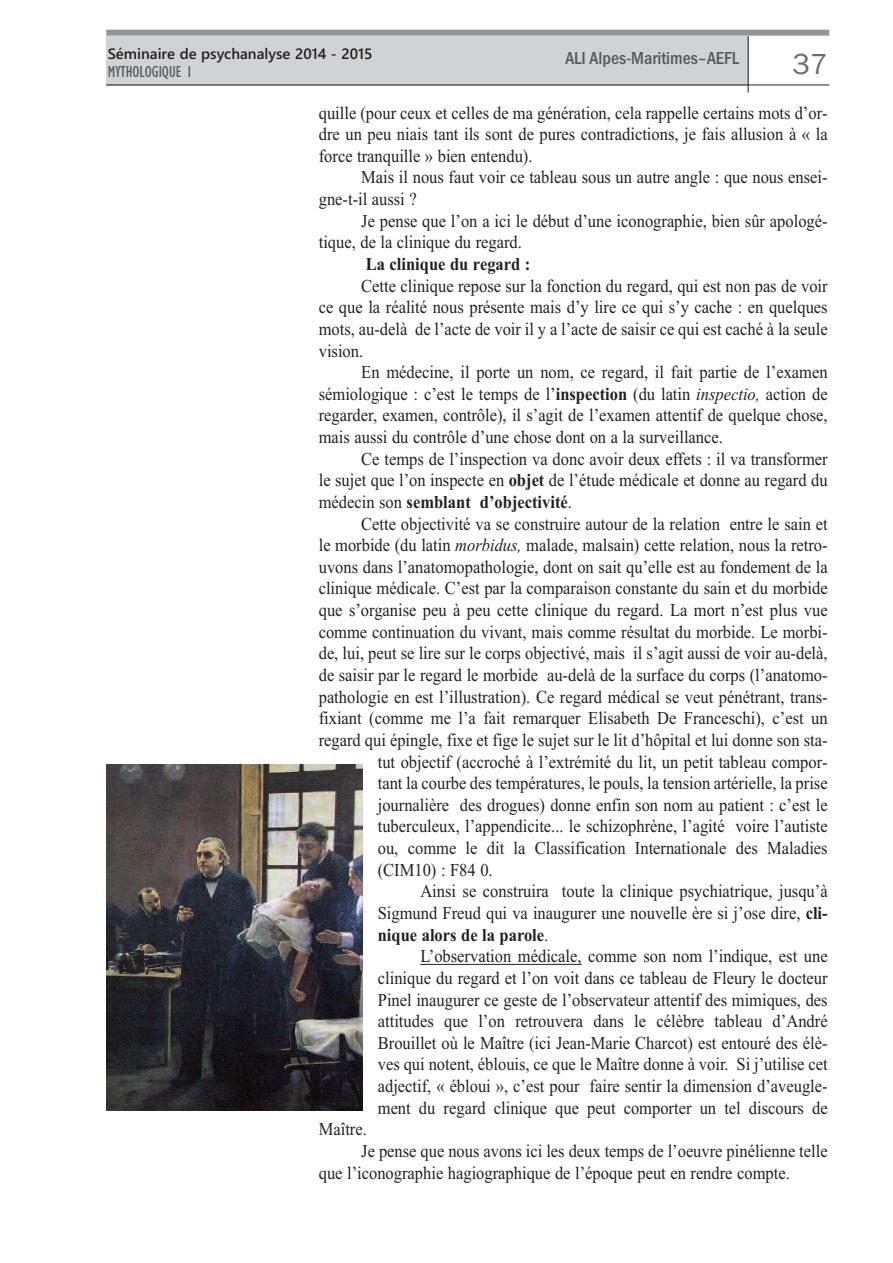
<style>
.page{position:relative;width:893px;height:1263px;background:#fff}
.page>*{position:absolute;margin:0;border:0;box-sizing:border-box;transform-origin:0 0}
.t1{font:30px "Franklin Gothic";color:#6c6d70}
.t2{font:18.15px "Times New Roman";color:#231f20;scale:.91 1}
.t3{font:700 18.15px "Times New Roman";color:#231f20;scale:.91 1}
.t4{font:500 condensed 18px "Franklin Gothic";color:#57585a}
.t5{font:condensed 16.5px "Gill Sans";color:#57585a}
.t6{font:600 15px "Segoe UI";color:#231f20}
.s1{font-weight:700}
.s2{font-style:italic}
.s3{font-weight:400}
</style>
<div class="page">
<div style="left:106px;top:36px;width:642px;height:50px;background:#d1d2d4"></div>
<hr style="left:420px;top:964px;width:162px;height:1px;background:#231f20">
<hr style="left:748px;top:36px;width:1px;height:57px;background:#231f20">
<hr style="left:106px;top:85px;width:723px;height:1px;background:#231f20">
<div style="left:106px;top:30px;width:723px;height:6px;background:#939598"></div>
<img style="left:106px;top:764px;width:257px;height:346px">
<p class="t6" style="left:108px;top:45px;width:266px">Séminaire de psychanalyse 2014 - 2015</p>
<p class="t5" style="left:108px;top:61px;width:85px">MYTHOLOGIQUE I</p>
<p class="t4" style="left:565px;top:47px;width:175px">ALI Alpes-Maritimes–AEFL</p>
<p class="t1" style="left:792px;top:46px;width:37px">37</p>
<p class="t2" style="left:319px;top:102px;width:561px">quille (pour ceux et celles de ma génération, cela rappelle certains mots d’or-</p>
<p class="t2" style="left:319px;top:123px;width:561px">dre un peu niais tant ils sont de pures contradictions, je fais allusion à « la</p>
<p class="t2" style="left:319px;top:145px;width:236px">force tranquille » bien entendu).</p>
<p class="t2" style="left:361px;top:167px;width:514px">Mais il nous faut voir ce tableau sous un autre angle : que nous ensei-</p>
<p class="t2" style="left:319px;top:188px;width:109px">gne-t-il aussi ?</p>
<p class="t2" style="left:361px;top:210px;width:514px">Je pense que l’on a ici le début d’une iconographie, bien sûr apologé-</p>
<p class="t2" style="left:319px;top:231px;width:225px">tique, de la clinique du regard.</p>
<p class="t3" style="left:366px;top:253px;width:182px">La clinique du regard :</p>
<p class="t2" style="left:361px;top:275px;width:514px">Cette clinique repose sur la fonction du regard, qui est non pas de voir</p>
<p class="t2" style="left:319px;top:296px;width:561px">ce que la réalité nous présente mais d’y lire ce qui s’y cache : en quelques</p>
<p class="t2" style="left:319px;top:318px;width:561px">mots, au-delà de l’acte de voir il y a l’acte de saisir ce qui est caché à la seule</p>
<p class="t2" style="left:319px;top:340px;width:50px">vision.</p>
<p class="t2" style="left:361px;top:361px;width:514px">En médecine, il porte un nom, ce regard, il fait partie de l’examen</p>
<p class="t2" style="left:319px;top:383px;width:561px">sémiologique : c’est le temps de l’<span class="s1">inspection</span> (du latin <span class="s2">inspectio,</span> action de</p>
<p class="t2" style="left:319px;top:404px;width:561px">regarder, examen, contrôle), il s’agit de l’examen attentif de quelque chose,</p>
<p class="t2" style="left:319px;top:426px;width:446px">mais aussi du contrôle d’une chose dont on a la surveillance.</p>
<p class="t2" style="left:361px;top:448px;width:514px">Ce temps de l’inspection va donc avoir deux effets : il va transformer</p>
<p class="t2" style="left:319px;top:469px;width:561px">le sujet que l’on inspecte en <span class="s1">objet</span> de l’étude médicale et donne au regard du</p>
<p class="t3" style="left:319px;top:491px;width:280px"><span class="s3">médecin son</span> semblant d’objectivité<span class="s3">.</span></p>
<p class="t2" style="left:361px;top:513px;width:514px">Cette objectivité va se construire autour de la relation entre le sain et</p>
<p class="t2" style="left:319px;top:534px;width:561px">le morbide (du latin <span class="s2">morbidus,</span> malade, malsain) cette relation, nous la retro-</p>
<p class="t2" style="left:319px;top:556px;width:561px">uvons dans l’anatomopathologie, dont on sait qu’elle est au fondement de la</p>
<p class="t2" style="left:319px;top:578px;width:561px">clinique médicale. C’est par la comparaison constante du sain et du morbide</p>
<p class="t2" style="left:319px;top:599px;width:561px">que s’organise peu à peu cette clinique du regard. La mort n’est plus vue</p>
<p class="t2" style="left:319px;top:621px;width:561px">comme continuation du vivant, mais comme résultat du morbide. Le morbi-</p>
<p class="t2" style="left:319px;top:642px;width:561px">de, lui, peut se lire sur le corps objectivé, mais il s’agit aussi de voir au-delà,</p>
<p class="t2" style="left:319px;top:664px;width:561px">de saisir par le regard le morbide au-delà de la surface du corps (l’anatomo-</p>
<p class="t2" style="left:319px;top:686px;width:561px">pathologie en est l’illustration). Ce regard médical se veut pénétrant, trans-</p>
<p class="t2" style="left:319px;top:707px;width:561px">fixiant (comme me l’a fait remarquer Elisabeth De Franceschi), c’est un</p>
<p class="t2" style="left:319px;top:729px;width:561px">regard qui épingle, fixe et fige le sujet sur le lit d’hôpital et lui donne son sta-</p>
<p class="t2" style="left:378px;top:751px;width:496px">tut objectif (accroché à l’extrémité du lit, un petit tableau compor-</p>
<p class="t2" style="left:378px;top:772px;width:496px">tant la courbe des températures, le pouls, la tension artérielle, la prise</p>
<p class="t2" style="left:378px;top:794px;width:496px">journalière des drogues) donne enfin son nom au patient : c’est le</p>
<p class="t2" style="left:378px;top:815px;width:496px">tuberculeux, l’appendicite... le schizophrène, l’agité voire l’autiste</p>
<p class="t2" style="left:378px;top:837px;width:496px">ou, comme le dit la Classification Internationale des Maladies</p>
<p class="t2" style="left:378px;top:859px;width:128px">(CIM10) : F84 0.</p>
<p class="t2" style="left:420px;top:880px;width:449px">Ainsi se construira toute la clinique psychiatrique, jusqu’à</p>
<p class="t2" style="left:378px;top:902px;width:496px">Sigmund Freud qui va inaugurer une nouvelle ère si j’ose dire, <span class="s1">cli-</span></p>
<p class="t3" style="left:378px;top:924px;width:189px">nique alors de la parole<span class="s3">.</span></p>
<p class="t2" style="left:420px;top:945px;width:449px">L’observation médicale, comme son nom l’indique, est une</p>
<p class="t2" style="left:378px;top:967px;width:496px">clinique du regard et l’on voit dans ce tableau de Fleury le docteur</p>
<p class="t2" style="left:378px;top:989px;width:496px">Pinel inaugurer ce geste de l’observateur attentif des mimiques, des</p>
<p class="t2" style="left:378px;top:1010px;width:496px">attitudes que l’on retrouvera dans le célèbre tableau d’André</p>
<p class="t2" style="left:378px;top:1032px;width:496px">Brouillet où le Maître (ici Jean-Marie Charcot) est entouré des élè-</p>
<p class="t2" style="left:378px;top:1053px;width:496px">ves qui notent, éblouis, ce que le Maître donne à voir. Si j’utilise cet</p>
<p class="t2" style="left:378px;top:1075px;width:496px">adjectif, « ébloui », c’est pour faire sentir la dimension d’aveugle-</p>
<p class="t2" style="left:378px;top:1097px;width:496px">ment du regard clinique que peut comporter un tel discours de</p>
<p class="t2" style="left:319px;top:1118px;width:54px">Maître.</p>
<p class="t2" style="left:361px;top:1140px;width:514px">Je pense que nous avons ici les deux temps de l’oeuvre pinélienne telle</p>
<p class="t2" style="left:319px;top:1162px;width:519px">que l’iconographie hagiographique de l’époque peut en rendre compte.</p>
</div>
